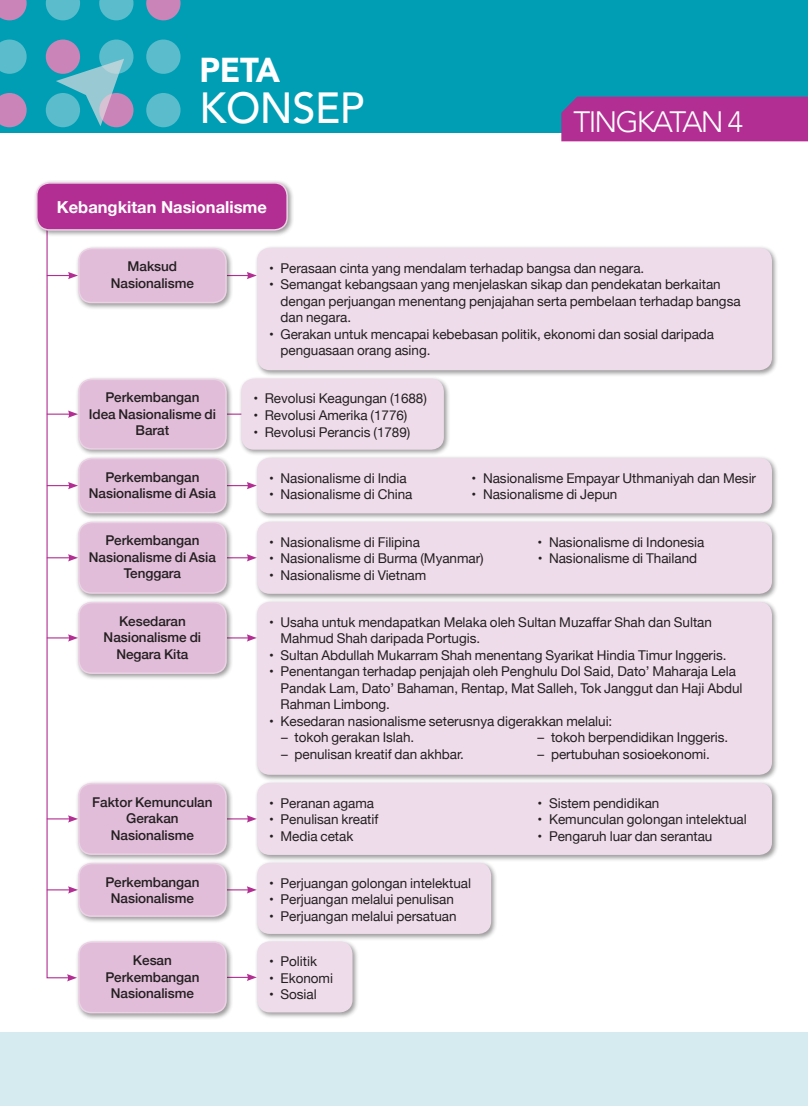
<style>
.page{position:relative;width:808px;height:1106px;background:#fff}
.page>*{position:absolute;margin:0;border:0;box-sizing:border-box;transform-origin:0 0}
.t1{font:500 43.5px "Avenir";letter-spacing:-.01em;color:#fff;scale:.95 1}
.t2{font:900 34.5px "Avenir";color:#fff;scale:.95 1}
.t3{font:300 29.4px "Avenir";letter-spacing:-.06em;color:#fff}
.t4{font:700 16.5px "Helvetica Neue";color:#fff}
.Vocab{font:13.5px/16.5px "Helvetica Neue";letter-spacing:-.005em;color:#231f20}
.Vocab-2{font:500 13.5px/16.5px "Helvetica Neue";letter-spacing:-.005em;color:#231f20;text-align:center}
</style>
<div class="page">
<div style="left:0;top:0;width:808px;height:132px;background:#009eb4"></div>
<svg style="left:99px;top:0;width:34px;height:20px"></svg>
<div style="left:99px;top:40px;width:34px;height:34px;background:#5bbccc;border-radius:50%"></div>
<div style="left:99px;top:93px;width:34px;height:34px;background:#cb84b8;border-radius:50%"></div>
<svg style="left:46px;top:0;width:34px;height:20px"></svg>
<div style="left:46px;top:40px;width:34px;height:34px;background:#cb84b8;border-radius:50%"></div>
<div style="left:46px;top:93px;width:34px;height:34px;background:#5bbccc;border-radius:50%"></div>
<svg style="left:0;top:0;width:27px;height:20px"></svg>
<svg style="left:0;top:40px;width:27px;height:34px"></svg>
<svg style="left:0;top:93px;width:27px;height:34px"></svg>
<svg style="left:146px;top:0;width:35px;height:20px"></svg>
<div style="left:146px;top:40px;width:35px;height:34px;background:#5bbccc;border-radius:50%"></div>
<div style="left:146px;top:93px;width:35px;height:34px;background:#5bbccc;border-radius:50%"></div>
<svg style="left:56px;top:59px;width:68px;height:67px"></svg>
<div style="left:561px;top:97px;width:247px;height:44px;background:#b32e92"></div>
<div style="left:0;top:1032px;width:808px;height:74px;background:#d5ebf0"></div>
<svg style="left:233px;top:272px;width:22px;height:7px"></svg>
<hr style="left:227px;top:413px;width:22px;height:2px;background:#b32e92">
<svg style="left:233px;top:482px;width:22px;height:7px"></svg>
<svg style="left:233px;top:554px;width:22px;height:7px"></svg>
<svg style="left:233px;top:634px;width:22px;height:7px"></svg>
<svg style="left:233px;top:815px;width:22px;height:7px"></svg>
<svg style="left:233px;top:886px;width:22px;height:7px"></svg>
<hr style="left:227px;top:976px;width:22px;height:2px;background:#b32e92">
<svg style="left:247px;top:974px;width:8px;height:7px"></svg>
<svg style="left:46px;top:237px;width:30px;height:744px"></svg>
<div style="left:33px;top:180px;width:261px;height:57px;background:#231f20;opacity:.45"></div>
<div style="left:37px;top:183px;width:250px;height:47px;background:#b32e92;border-radius:13px"></div>
<div style="left:36px;top:182px;width:252px;height:49px;border:2px solid #ebd2e5;border-radius:13px"></div>
<div style="left:76px;top:455px;width:157px;height:65px;background:#231f20;opacity:.45"></div>
<div style="left:79px;top:458px;width:147px;height:54px;background:#e1bdd9;border-radius:13px"></div>
<div style="left:78px;top:458px;width:149px;height:55px;border:2px solid #ebd2e5;border-radius:13px"></div>
<div style="left:76px;top:519px;width:157px;height:81px;background:#231f20;opacity:.45"></div>
<div style="left:79px;top:522px;width:147px;height:71px;background:#e1bdd9;border-radius:13px"></div>
<div style="left:78px;top:522px;width:149px;height:72px;border:2px solid #ebd2e5;border-radius:13px"></div>
<div style="left:76px;top:780px;width:157px;height:81px;background:#231f20;opacity:.45"></div>
<div style="left:79px;top:783px;width:147px;height:71px;background:#e1bdd9;border-radius:13px"></div>
<div style="left:78px;top:783px;width:149px;height:72px;border:2px solid #ebd2e5;border-radius:13px"></div>
<div style="left:76px;top:599px;width:157px;height:81px;background:#231f20;opacity:.45"></div>
<div style="left:79px;top:602px;width:147px;height:71px;background:#e1bdd9;border-radius:13px"></div>
<div style="left:78px;top:602px;width:149px;height:72px;border:2px solid #ebd2e5;border-radius:13px"></div>
<div style="left:76px;top:376px;width:157px;height:80px;background:#231f20;opacity:.45"></div>
<div style="left:79px;top:379px;width:147px;height:70px;background:#e1bdd9;border-radius:13px"></div>
<div style="left:78px;top:378px;width:149px;height:71px;border:2px solid #ebd2e5;border-radius:13px"></div>
<div style="left:76px;top:860px;width:157px;height:63px;background:#231f20;opacity:.45"></div>
<div style="left:79px;top:863px;width:147px;height:53px;background:#e1bdd9;border-radius:13px"></div>
<div style="left:78px;top:863px;width:149px;height:54px;border:2px solid #ebd2e5;border-radius:13px"></div>
<div style="left:76px;top:938px;width:157px;height:81px;background:#231f20;opacity:.45"></div>
<div style="left:79px;top:942px;width:147px;height:70px;background:#e1bdd9;border-radius:13px"></div>
<div style="left:78px;top:941px;width:149px;height:72px;border:2px solid #ebd2e5;border-radius:13px"></div>
<div style="left:255px;top:245px;width:524px;height:132px;background:#231f20;opacity:.45"></div>
<div style="left:257px;top:248px;width:515px;height:122px;background:#efdceb;border-radius:13px"></div>
<div style="left:255px;top:455px;width:524px;height:65px;background:#231f20;opacity:.45"></div>
<div style="left:257px;top:458px;width:515px;height:55px;background:#efdceb;border-radius:13px"></div>
<div style="left:255px;top:519px;width:524px;height:82px;background:#231f20;opacity:.45"></div>
<div style="left:257px;top:522px;width:515px;height:72px;background:#efdceb;border-radius:13px"></div>
<div style="left:255px;top:780px;width:524px;height:82px;background:#231f20;opacity:.45"></div>
<div style="left:257px;top:783px;width:515px;height:72px;background:#efdceb;border-radius:13px"></div>
<div style="left:255px;top:599px;width:524px;height:182px;background:#231f20;opacity:.45"></div>
<div style="left:257px;top:602px;width:515px;height:172px;background:#efdceb;border-radius:13px"></div>
<div style="left:239px;top:376px;width:212px;height:80px;background:#231f20;opacity:.45"></div>
<div style="left:241px;top:378px;width:203px;height:71px;background:#efdceb;border-radius:13px"></div>
<div style="left:255px;top:860px;width:243px;height:80px;background:#231f20;opacity:.45"></div>
<div style="left:257px;top:863px;width:234px;height:71px;background:#efdceb;border-radius:13px"></div>
<div style="left:255px;top:938px;width:104px;height:81px;background:#231f20;opacity:.45"></div>
<div style="left:257px;top:941px;width:95px;height:71px;background:#efdceb;border-radius:13px"></div>
<div style="left:76px;top:245px;width:157px;height:65px;background:#231f20;opacity:.45"></div>
<div style="left:79px;top:248px;width:147px;height:54px;background:#e1bdd9;border-radius:13px"></div>
<div style="left:78px;top:248px;width:149px;height:55px;border:2px solid #ebd2e5;border-radius:13px"></div>
<p class="t2" style="left:200px;top:40px;width:86px">PETA</p>
<p class="t1" style="left:200px;top:70px;width:175px">KONSEP</p>
<p class="t4" style="left:57px;top:194px;width:212px">Kebangkitan Nasionalisme</p>
<p class="t3" style="left:573px;top:104px;width:171px">TINGKATAN 4</p>
<p class="Vocab-2" style="left:111px;top:257px;width:85px">Maksud<br>Nasionalisme</p>
<p class="Vocab" style="left:269px;top:260px;width:377px">• Perasaan cinta yang mendalam terhadap bangsa dan negara.</p>
<p class="Vocab" style="left:280px;top:277px;width:462px;text-indent:-11px">• Semangat kebangsaan yang menjelaskan sikap dan pendekatan berkaitan dengan perjuangan menentang penjajahan serta pembelaan terhadap bangsa dan negara.</p>
<p class="Vocab" style="left:280px;top:326px;width:435px;text-indent:-11px">• Gerakan untuk mencapai kebebasan politik, ekonomi dan sosial daripada penguasaan orang asing.</p>
<p class="Vocab-2" style="left:89px;top:388px;width:129px">Perkembangan<br>Idea Nasionalisme di<br>Barat</p>
<p class="Vocab" style="left:253px;top:391px;width:175px">• Revolusi Keagungan (1688)</p>
<p class="Vocab" style="left:253px;top:408px;width:156px">• Revolusi Amerika (1776)</p>
<p class="Vocab" style="left:253px;top:424px;width:159px">• Revolusi Perancis (1789)</p>
<p class="Vocab-2" style="left:89px;top:467px;width:129px">Perkembangan<br>Nasionalisme di Asia</p>
<p class="Vocab-2" style="left:89px;top:531px;width:129px">Perkembangan<br>Nasionalisme di Asia<br>Tenggara</p>
<p class="Vocab" style="left:269px;top:470px;width:139px">• Nasionalisme di India</p>
<p class="Vocab" style="left:472px;top:470px;width:286px">• Nasionalisme Empayar Uthmaniyah dan Mesir</p>
<p class="Vocab" style="left:269px;top:487px;width:145px">• Nasionalisme di China</p>
<p class="Vocab" style="left:472px;top:487px;width:147px">• Nasionalisme di Jepun</p>
<p class="Vocab" style="left:269px;top:534px;width:152px">• Nasionalisme di Filipina</p>
<p class="Vocab" style="left:538px;top:534px;width:168px">• Nasionalisme di Indonesia</p>
<p class="Vocab" style="left:269px;top:551px;width:216px">• Nasionalisme di Burma (Myanmar)</p>
<p class="Vocab" style="left:538px;top:551px;width:161px">• Nasionalisme di Thailand</p>
<p class="Vocab" style="left:269px;top:567px;width:159px">• Nasionalisme di Vietnam</p>
<p class="Vocab-2" style="left:104px;top:611px;width:99px">Kesedaran<br>Nasionalisme di<br>Negara Kita</p>
<p class="Vocab" style="left:280px;top:614px;width:433px;text-indent:-11px">• Usaha untuk mendapatkan Melaka oleh Sultan Muzaffar Shah dan Sultan<br>Mahmud Shah daripada Portugis.</p>
<p class="Vocab" style="left:269px;top:647px;width:459px">• Sultan Abdullah Mukarram Shah menentang Syarikat Hindia Timur Inggeris.</p>
<p class="Vocab" style="left:280px;top:664px;width:463px;text-indent:-11px">• Penentangan terhadap penjajah oleh Penghulu Dol Said, Dato’ Maharaja Lela<br>Pandak Lam, Dato’ Bahaman, Rentap, Mat Salleh, Tok Janggut dan Haji Abdul<br>Rahman Limbong.</p>
<p class="Vocab" style="left:269px;top:713px;width:345px">• Kesedaran nasionalisme seterusnya digerakkan melalui:</p>
<p class="Vocab" style="left:281px;top:730px;width:135px">– tokoh gerakan Islah.</p>
<p class="Vocab" style="left:538px;top:730px;width:192px">– tokoh berpendidikan Inggeris.</p>
<p class="Vocab" style="left:281px;top:746px;width:184px">– penulisan kreatif dan akhbar.</p>
<p class="Vocab" style="left:538px;top:746px;width:174px">– pertubuhan sosioekonomi.</p>
<p class="Vocab-2" style="left:92px;top:792px;width:122px">Faktor Kemunculan<br>Gerakan<br>Nasionalisme</p>
<p class="Vocab" style="left:269px;top:795px;width:106px">• Peranan agama</p>
<p class="Vocab" style="left:538px;top:795px;width:123px">• Sistem pendidikan</p>
<p class="Vocab" style="left:269px;top:812px;width:111px">• Penulisan kreatif</p>
<p class="Vocab" style="left:538px;top:812px;width:211px">• Kemunculan golongan intelektual</p>
<p class="Vocab" style="left:269px;top:828px;width:86px">• Media cetak</p>
<p class="Vocab" style="left:538px;top:828px;width:176px">• Pengaruh luar dan serantau</p>
<p class="Vocab-2" style="left:105px;top:872px;width:96px">Perkembangan<br>Nasionalisme</p>
<p class="Vocab-2" style="left:105px;top:950px;width:96px">Kesan<br>Perkembangan<br>Nasionalisme</p>
<p class="Vocab" style="left:269px;top:875px;width:204px">• Perjuangan golongan intelektual</p>
<p class="Vocab" style="left:269px;top:892px;width:186px">• Perjuangan melalui penulisan</p>
<p class="Vocab" style="left:269px;top:908px;width:189px">• Perjuangan melalui persatuan</p>
<p class="Vocab" style="left:269px;top:954px;width:49px">• Politik</p>
<p class="Vocab" style="left:269px;top:970px;width:65px">• Ekonomi</p>
<p class="Vocab" style="left:269px;top:987px;width:49px">• Sosial</p>
</div>
